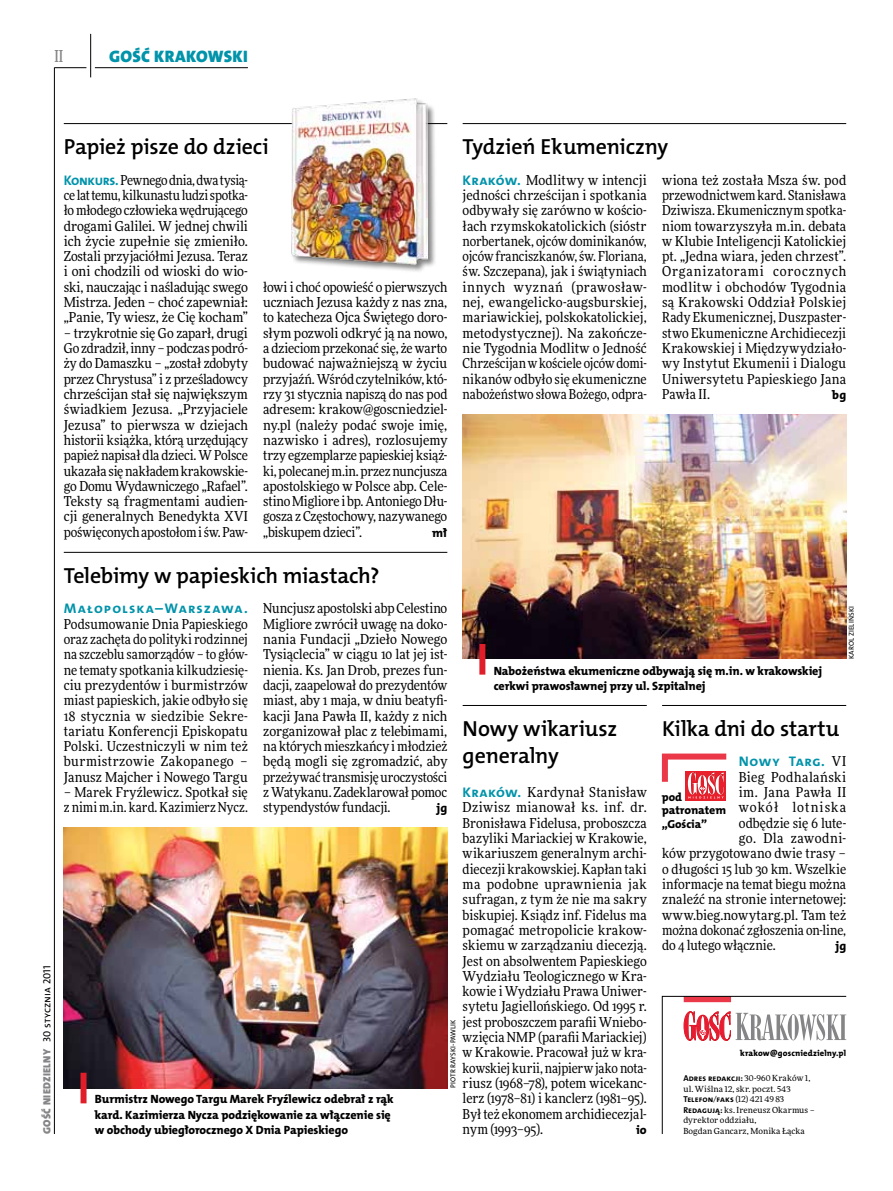
<style>
.page{position:relative;width:893px;height:1191px;background:#fff}
.page>*{position:absolute;margin:0;border:0;box-sizing:border-box;transform-origin:0 0}
.t1{font:21.9px/26.7px "The Mix HP6 Se Bld";letter-spacing:-.01em;color:#000}
.t2{font:16.65px "The Mix HP9 Blk";letter-spacing:.02em;color:#0093aa}
.t3{font:500 16.5px "Freeday Narrow";color:#858486;scale:.9 1}
.t4{font:13.95px "The Mix HP7 Bld";letter-spacing:.07em;color:#0093aa}
.t5{font:13.95px "The Mix HP7 Bld";letter-spacing:.035em;color:#0093aa}
.t6{font:13.65px/15.3px "Freeday Narrow News";color:#000;text-align:justify}
.t7{font:13.65px "Freeday Narrow News";letter-spacing:.035em;color:#000}
.t8{font:13.65px "Freeday Narrow News";letter-spacing:.03em;color:#000}
.t9{font:13.65px "Freeday Narrow News";letter-spacing:.075em;color:#000}
.t10{font:12.3px "The Mix HP8 Ex Bld";letter-spacing:.005em;color:#000}
.t11{font:12px/15.3px "The Mix HP8 Ex Bld";letter-spacing:-.005em;color:#000}
.t12{font:11.7px/13.5px "The Mix HP8 Ex Bld";letter-spacing:-.005em;color:#000}
.t13{font:10.5px "The Mix HP9 Blk";letter-spacing:.025em;color:#858486}
.t14{font:8.55px "The Mix HP7 Bld";letter-spacing:.005em;color:#000}
.t15{font:8.55px "The Mix HP8 Ex Bld";letter-spacing:.015em;color:#000}
.t16{font:8.4px/10.5px "Freeday News";letter-spacing:.02em;color:#000}
.t17{font:7.2px "The Mix HP5 Plain";letter-spacing:.015em;color:#000}
.s1{font-family:"The Mix HP7 Bld";font-size:13.95px;color:#0093aa}
.s2{font-family:"The Mix HP5 Plain";color:#000}
.s3{font-family:"Freeday Narrow News";font-size:13.65px;color:#000}
.s4{font-family:"Freeday News";font-size:8.4px}
.s5{font-family:"The Mix HP7 Bld";font-size:8.55px}
</style>
<div class="page">
<hr style="left:54px;top:67px;width:1px;height:1067px;background:#000">
<hr style="left:90px;top:34px;width:1px;height:43px;background:#000">
<hr style="left:54px;top:67px;width:32px;height:1px;background:#000">
<hr style="left:95px;top:67px;width:153px;height:1px;background:#000">
<svg style="left:662px;top:996px;width:185px;height:138px"></svg>
<hr style="left:64px;top:123px;width:383px;height:1px;background:#000">
<div style="left:291px;top:99px;width:146px;height:174px;background:#000;opacity:.49"></div>
<img style="left:291px;top:98px;width:136px;height:168px">
<hr style="left:463px;top:123px;width:383px;height:1px;background:#000">
<img style="left:463px;top:414px;width:383px;height:244px">
<div style="left:479px;top:644px;width:6px;height:30px;background:#df1e2a"></div>
<hr style="left:662px;top:705px;width:184px;height:1px;background:#000">
<svg style="left:686px;top:798px;width:40px;height:2px"></svg>
<svg style="left:661px;top:753px;width:66px;height:45px"></svg>
<hr style="left:463px;top:705px;width:184px;height:1px;background:#000">
<hr style="left:64px;top:552px;width:383px;height:1px;background:#000">
<img style="left:64px;top:827px;width:383px;height:261px">
<div style="left:81px;top:1072px;width:6px;height:31px;background:#df1e2a"></div>
<p class="t3" style="left:54px;top:46px;width:11px">II</p>
<p class="t2" style="left:109px;top:46px;width:140px">GOŚĆ KRAKOWSKI</p>
<h1 class="t1" style="left:64px;top:133px;width:207px">Papież pisze do dzieci</h1>
<p class="t6" style="left:64px;top:172px;width:186px"><span class="s1">Konkurs.</span> Pewnego dnia, dwa tysią&shy;ce lat temu, kilkunastu ludzi spotka&shy;ło młodego człowieka wędrującego drogami Galilei. W jednej chwili ich życie zupełnie się zmieniło.<br>Zostali przyjaciółmi Jezusa. Teraz i oni chodzili od wioski do wio&shy;ski, nauczając i naśladując swego Mistrza. Jeden – choć zapewniał: „Panie, Ty wiesz, że Cię kocham”</p>
<p class="t6" style="left:64px;top:325px;width:186px">– trzykrotnie się Go zaparł, drugi Go zdradził, inny – podczas podró&shy;ży do Damaszku – „został zdobyty przez Chrystusa” i z prześladowcy chrześcijan stał się największym świadkiem Jezusa. „Przyjaciele Jezusa” to pierwsza w dziejach historii książka, którą urzędujący papież napisał dla dzieci. W Polsce ukazała się nakładem krakowskie&shy;go Domu Wydawniczego „Rafael”.<br>Teksty są fragmentami audien&shy;cji generalnych Benedykta XVI poświęconych apostołom i św. Paw-</p>
<p class="t6" style="left:263px;top:279px;width:186px">łowi i choć opowieść o pierwszych uczniach Jezusa każdy z nas zna, to katecheza Ojca Świętego doro&shy;słym pozwoli odkryć ją na nowo, a dzieciom przekonać się, że warto budować najważniejszą w życiu przyjaźń. Wśród czytelników, któ&shy;rzy 31 stycznia napiszą do nas pod adresem: krakow@goscniedziel&shy;ny.pl (należy podać swoje imię, nazwisko i adres), rozlosujemy trzy egzemplarze papieskiej książ&shy;ki, polecanej m.in. przez nuncjusza apostolskiego w Polsce abp. Cele&shy;stino Migliore i bp. Antoniego Dłu&shy;gosza z Częstochowy, nazywanego „biskupem dzieci”.</p>
<p class="t10" style="left:432px;top:525px;width:17px">mł</p>
<h1 class="t1" style="left:463px;top:133px;width:207px">Tydzień Ekumeniczny</h1>
<p class="t6" style="left:463px;top:172px;width:186px"><span class="s1">Kraków.</span> Modlitwy w intencji jedności chrześcijan i spotkania odbywały się zarówno w kościo&shy;łach rzymskokatolickich (sióstr norbertanek, ojców dominikanów, ojców franciszkanów, św. Floriana, św. Szczepana), jak i świątyniach innych wyznań (prawosław&shy;nej, ewangelicko-augsburskiej, mariawickiej, polskokatolickiej, metodystycznej). Na zakończe&shy;nie Tygodnia Modlitw o Jedność Chrześcijan w kościele ojców domi&shy;nikanów odbyło się ekumeniczne nabożeństwo słowa Bożego, odpra-</p>
<p class="t6" style="left:662px;top:172px;width:186px">wiona też została Msza św. pod przewodnictwem kard. Stanisława Dziwisza. Ekumenicznym spotka&shy;niom towarzyszyła m.in. debata w Klubie Inteligencji Katolickiej pt. „Jedna wiara, jeden chrzest”.<br>Organizatorami corocznych modlitw i obchodów Tygodnia są Krakowski Oddział Polskiej Rady Ekumenicznej, Duszpaster&shy;stwo Ekumeniczne Archidiecezji Krakowskiej i Międzywydziało&shy;wy Instytut Ekumenii i Dialogu Uniwersytetu Papieskiego Jana Pawła II.</p>
<p class="t10" style="left:832px;top:387px;width:15px">bg</p>
<p class="t13" style="left:40px;top:1134px;width:170px;rotate:-90deg">GOŚĆ NIEDZIELNY <span class="s2">30 stycznia 2011</span></p>
<h1 class="t1" style="left:64px;top:562px;width:317px">Telebimy w papieskich miastach?</h1>
<p class="t4" style="left:64px;top:599px;width:186px">Małopolska–Warszawa.</p>
<p class="t6" style="left:64px;top:616px;width:186px">Podsumowanie Dnia Papieskiego oraz zachęta do polityki rodzinnej na szczeblu samorządów – to głów&shy;ne tematy spotkania kilkudziesię&shy;ciu prezydentów i burmistrzów miast papieskich, jakie odbyło się 18 stycznia w siedzibie Sekre&shy;tariatu Konferencji Episkopatu Polski. Uczestniczyli w nim też burmistrzowie Zakopanego – Janusz Majcher i Nowego Targu</p>
<p class="t6" style="left:64px;top:784px;width:186px">– Marek Fryźlewicz. Spotkał się z nimi m.in. kard. Kazimierz Nycz.</p>
<p class="t6" style="left:263px;top:600px;width:186px">Nuncjusz apostolski abp Celestino Migliore zwrócił uwagę na doko&shy;nania Fundacji „Dzieło Nowego Tysiąclecia” w ciągu 10 lat jej ist&shy;nienia. Ks. Jan Drob, prezes fun&shy;dacji, zaapelował do prezydentów miast, aby 1 maja, w dniu beatyfi&shy;kacji Jana Pawła II, każdy z nich zorganizował plac z telebimami, na których mieszkańcy i młodzież będą mogli się zgromadzić, aby przeżywać transmisję uroczystości z Watykanu. Zadeklarował pomoc stypendystów fundacji.</p>
<p class="t17" style="left:847px;top:659px;width:55px;rotate:-90deg">Karol Zieliński</p>
<p class="t11" style="left:494px;top:663px;width:330px">Nabożeństwa ekumeniczne odbywają się m.in. w krakowskiej cerkwi prawosławnej przy ul. Szpitalnej</p>
<h1 class="t1" style="left:662px;top:715px;width:179px">Kilka dni do startu</h1>
<p class="t5" style="left:739px;top:753px;width:109px">Nowy Targ. <span class="s3">VI</span></p>
<p class="t7" style="left:739px;top:768px;width:109px">Bieg Podhalański</p>
<p class="t6" style="left:739px;top:784px;width:109px">im. Jana Pawła II</p>
<p class="t9" style="left:739px;top:799px;width:109px">wokół lotniska</p>
<p class="t6" style="left:739px;top:815px;width:109px">odbędzie się 6 lute-</p>
<p class="t8" style="left:739px;top:829px;width:109px">go. Dla zawodni-</p>
<p class="t6" style="left:662px;top:845px;width:186px">ków przygotowano dwie trasy –</p>
<p class="t6" style="left:662px;top:861px;width:186px">o długości 15 lub 30 km. Wszelkie</p>
<p class="t6" style="left:662px;top:876px;width:186px">informacje na temat biegu można</p>
<p class="t6" style="left:662px;top:891px;width:186px">znaleźć na stronie internetowej:</p>
<p class="t6" style="left:662px;top:907px;width:186px">www.bieg.nowytarg.pl. Tam też</p>
<p class="t6" style="left:662px;top:922px;width:186px">można dokonać zgłoszenia on-line,</p>
<p class="t6" style="left:662px;top:937px;width:115px">do 4 lutego włącznie.</p>
<p class="t10" style="left:835px;top:938px;width:12px">jg</p>
<h1 class="t1" style="left:463px;top:715px;width:156px">Nowy wikariusz generalny</h1>
<p class="t6" style="left:463px;top:784px;width:186px"><span class="s1">Kraków.</span> Kardynał Stanisław Dziwisz mianował ks. inf. dr.<br>Bronisława Fidelusa, proboszcza bazyliki Mariackiej w Krakowie, wikariuszem generalnym archi&shy;diecezji krakowskiej. Kapłan taki ma podobne uprawnienia jak sufragan, z tym że nie ma sakry biskupiej. Ksiądz inf. Fidelus ma pomagać metropolicie krakow&shy;skiemu w zarządzaniu diecezją.<br>Jest on absolwentem Papieskiego Wydziału Teologicznego w Kra&shy;kowie i Wydziału Prawa Uniwer&shy;sytetu Jagiellońskiego. Od 1995 r. jest proboszczem parafii Wniebo&shy;wzięcia NMP (parafii Mariackiej) w Krakowie. Pracował już w kra&shy;kowskiej kurii, najpierw jako nota&shy;riusz (1968–78), potem wicekanc&shy;lerz (1978–81) i kanclerz (1981–95).<br>Był też ekonomem archidiecezjal&shy;nym (1993–95).</p>
<p class="t12" style="left:662px;top:790px;width:66px">pod patronatem „Gościa”</p>
<p class="t10" style="left:437px;top:800px;width:12px">jg</p>
<p class="t17" style="left:448px;top:1088px;width:69px;rotate:-90deg">Piotr Rayski-Pawlik</p>
<p class="t15" style="left:740px;top:1047px;width:108px">krakow@goscniedzielny.pl</p>
<p class="t14" style="left:683px;top:1073px;width:129px">Adres redakcji: <span class="s4">30-960 Kraków 1,</span></p>
<p class="t16" style="left:683px;top:1083px;width:133px">ul. Wiślna 12, skr. poczt. 543<br><span class="s5">Telefon</span>/<span class="s5">faks</span> (12) 421 49 83<br><span class="s5">Redagują:</span> ks. Ireneusz Okarmus – dyrektor oddziału,<br>Bogdan Gancarz, Monika Łącka</p>
<p class="t11" style="left:95px;top:1091px;width:300px">Burmistrz Nowego Targu Marek Fryźlewicz odebrał z rąk kard. Kazimierza Nycza podziękowanie za włączenie się w obchody ubiegłorocznego X Dnia Papieskiego</p>
<p class="t10" style="left:636px;top:1122px;width:12px">io</p>
</div>
